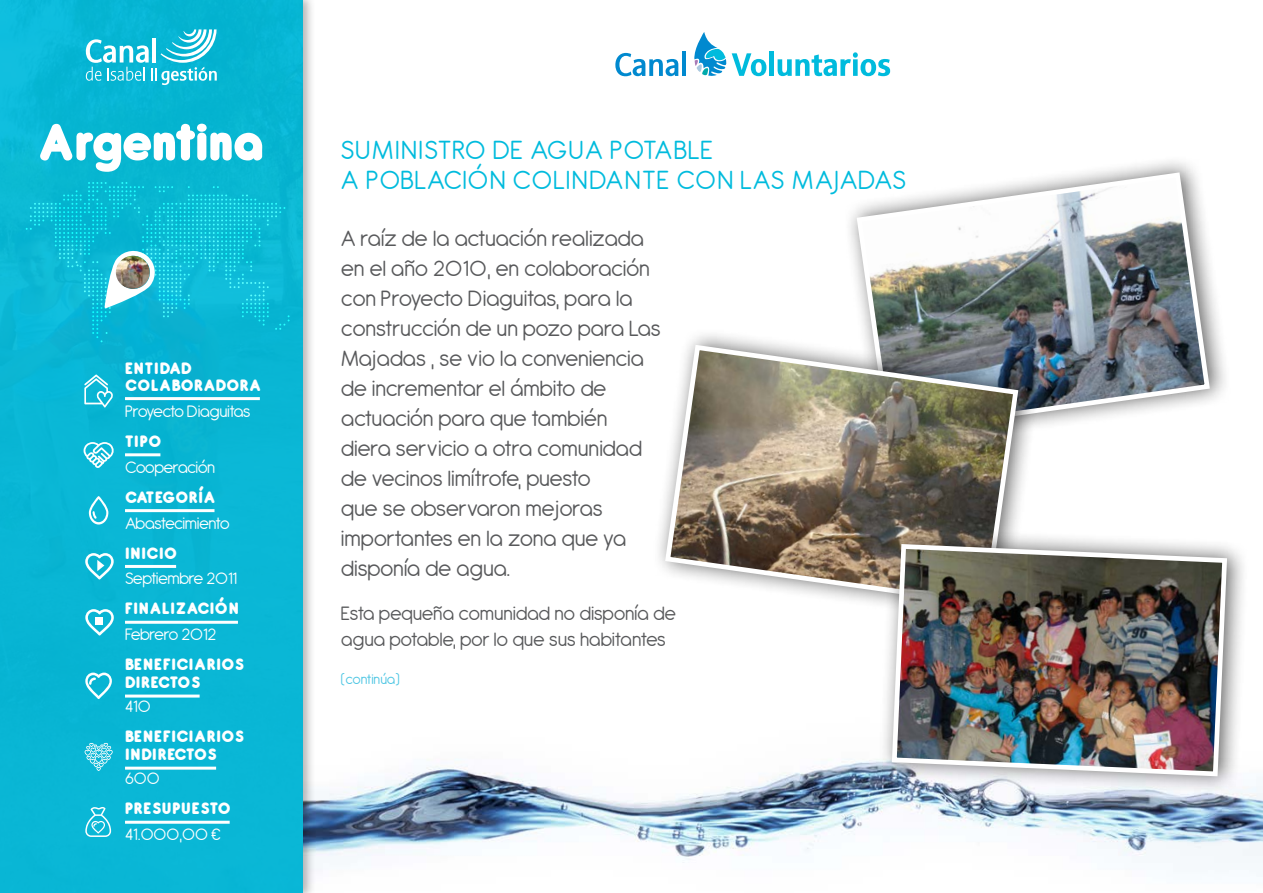
<style>
.page{position:relative;width:1263px;height:893px;background:#fff}
.page>*{position:absolute;margin:0;border:0;box-sizing:border-box;transform-origin:0 0}
.t1{font:800 57.45px "Antipasto";color:#fff}
.t2{font:28.5px/30px "Antipasto";letter-spacing:.04em;color:#0bd}
.t3{font:24px/30px "Antipasto";letter-spacing:-.02em;color:#58595b}
.t4{font:21px/25.5px "Antipasto";letter-spacing:-.02em;color:#58595b}
.t5{font:800 18px/18px "Antipasto";letter-spacing:.05em;color:#fff}
.t6{font:18px "Antipasto";color:#fff}
.t7{font:15px "Antipasto";color:#4ec6e3}
</style>
<div class="page">
<img style="left:316px;top:759px;width:947px;height:104px">
<div style="left:0;top:0;width:316px;height:893px;background:#000;opacity:.3"></div>
<div style="left:0;top:0;width:303px;height:893px;background:#09b6d5"></div>
<svg style="left:26px;top:182px;width:264px;height:160px"></svg>
<img style="left:116px;top:256px;width:34px;height:33px;border-radius:17px">
<svg style="left:86px;top:29px;width:131px;height:56px"></svg>
<svg style="left:615px;top:53px;width:63px;height:23px"></svg>
<hr style="left:682px;top:52px;width:4px;height:24px;background:#0089cf">
<div style="left:769px;top:52px;width:5px;height:24px;background:#0bd"></div>
<svg style="left:777px;top:52px;width:113px;height:24px"></svg>
<svg style="left:694px;top:32px;width:72px;height:45px"></svg>
<div style="left:843px;top:155px;width:388px;height:297px;background:#000;opacity:.6"></div>
<img style="left:854px;top:170px;width:358px;height:267px">
<div style="left:652px;top:328px;width:388px;height:296px;background:#000;opacity:.6"></div>
<img style="left:662px;top:342px;width:359px;height:267px">
<div style="left:878px;top:526px;width:371px;height:268px;background:#000;opacity:.6"></div>
<img style="left:889px;top:542px;width:340px;height:237px">
<svg style="left:84px;top:374px;width:29px;height:34px"></svg>
<hr style="left:125px;top:397px;width:135px;height:3px;background:#fff">
<svg style="left:84px;top:442px;width:30px;height:26px"></svg>
<hr style="left:125px;top:453px;width:35px;height:3px;background:#fff">
<svg style="left:89px;top:496px;width:19px;height:28px"></svg>
<hr style="left:125px;top:509px;width:89px;height:3px;background:#fff">
<svg style="left:85px;top:553px;width:29px;height:26px"></svg>
<hr style="left:125px;top:565px;width:51px;height:3px;background:#fff">
<svg style="left:85px;top:609px;width:29px;height:26px"></svg>
<hr style="left:125px;top:621px;width:113px;height:3px;background:#fff">
<svg style="left:85px;top:807px;width:26px;height:30px"></svg>
<hr style="left:125px;top:821px;width:105px;height:3px;background:#fff">
<svg style="left:85px;top:673px;width:27px;height:26px"></svg>
<hr style="left:125px;top:695px;width:75px;height:3px;background:#fff">
<svg style="left:85px;top:743px;width:28px;height:28px"></svg>
<hr style="left:125px;top:767px;width:91px;height:3px;background:#fff">
<h1 class="t1" style="left:38px;top:105px;width:228px">ARGENTINA</h1>
<p class="t5" style="left:125px;top:360px;width:136px;line-height:16.5px">ENTIDAD<br>COLABORADORA</p>
<p class="t6" style="left:125px;top:401px;width:127px">Proyecto Diaguitas</p>
<p class="t5" style="left:125px;top:432px;width:38px">TIPO</p>
<p class="t6" style="left:125px;top:457px;width:92px">Cooperación</p>
<p class="t5" style="left:125px;top:488px;width:91px">CATEGORÍA</p>
<p class="t6" style="left:125px;top:513px;width:106px">Abastecimiento</p>
<p class="t5" style="left:125px;top:544px;width:54px">INICIO</p>
<p class="t6" style="left:125px;top:568px;width:114px">Septiembre 2011</p>
<p class="t5" style="left:125px;top:600px;width:115px">FINALIZACIÓN</p>
<p class="t6" style="left:125px;top:624px;width:93px">Febrero 2012</p>
<p class="t5" style="left:125px;top:655px;width:121px">BENEFICIARIOS<br>DIRECTOS</p>
<p class="t6" style="left:125px;top:696px;width:27px">410</p>
<p class="t5" style="left:125px;top:727px;width:121px">BENEFICIARIOS<br>INDIRECTOS</p>
<p class="t6" style="left:125px;top:768px;width:36px">600</p>
<p class="t5" style="left:125px;top:800px;width:107px">PRESUPUESTO</p>
<p class="t6" style="left:125px;top:824px;width:97px">41.000,00 €</p>
<p class="t2" style="left:341px;top:136px;width:565px">Suministro de agua potable<br>a población colindante con Las Majadas</p>
<p class="t3" style="left:341px;top:224px;width:321px">A raíz de la actuación realizada en el año 2010, en colaboración con Proyecto Diaguitas, para la construcción de un pozo para Las<br>Majadas , se vio la conveniencia de incrementar el ámbito de actuación para que también diera servicio a otra comunidad de vecinos limítrofe, puesto<br>que se observaron mejoras importantes en la zona que ya disponía de agua.</p>
<p class="t4" style="left:341px;top:601px;width:337px">Esta pequeña comunidad no disponía de agua potable, por lo que sus habitantes</p>
<p class="t7" style="left:341px;top:671px;width:60px">(continúa)</p>
</div>
